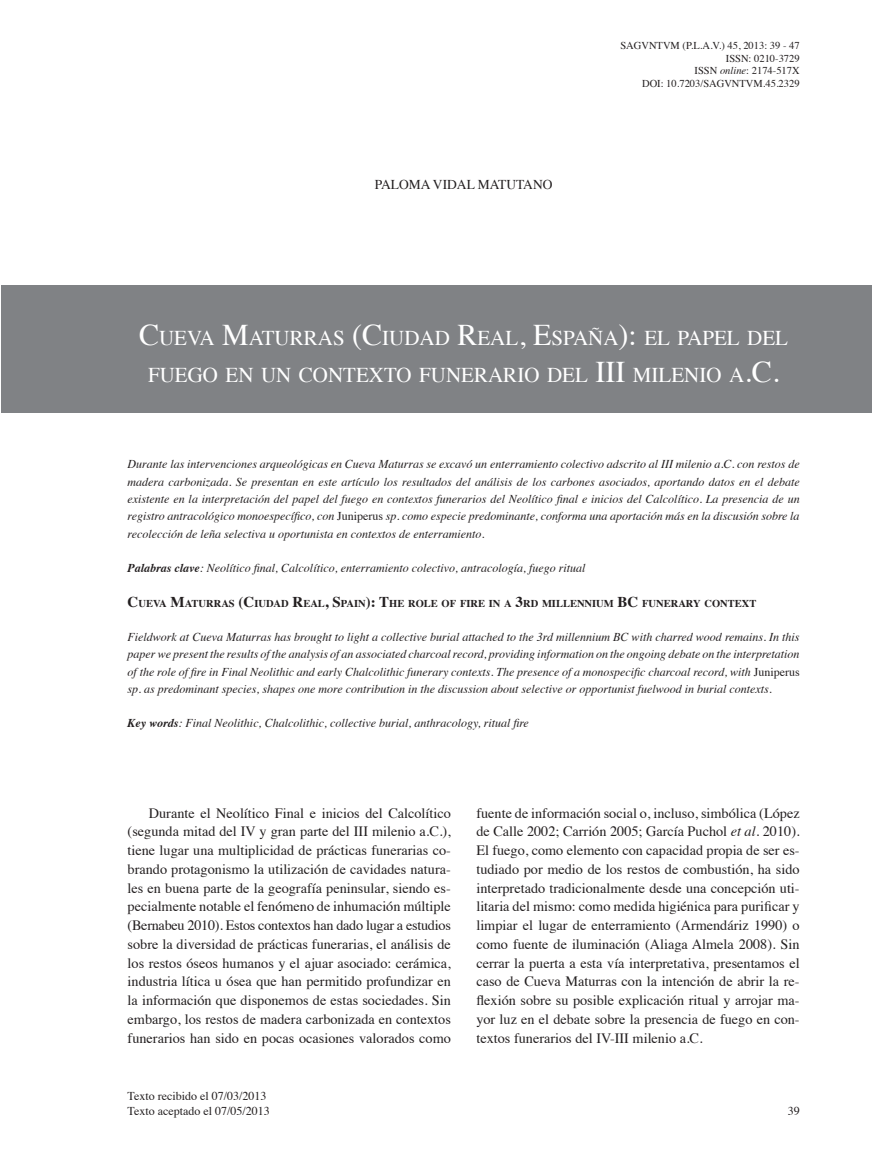
<style>
.page{position:relative;width:872px;height:1170px;background:#fff}
.page>*{position:absolute;margin:0;border:0;box-sizing:border-box;transform-origin:0 0}
.t1{font:21px/37.5px "Times";color:#fff;text-align:center}
.t2{font:14.25px/18.8px "Times";color:#231f20;text-align:justify}
.t3{font:13.5px "Times";color:#231f20}
.Entradilla{font:italic 12px/17.2px "Times";color:#231f20;text-align:justify}
.t4{font:12px "Times";color:#231f20}
.t5{font:10.5px "Times";color:#231f20}
.Entradilla-2{font:700 10.5px "Times";color:#231f20}
.s1{font-style:italic}
.s2{font-size:30px}
.s3{font-style:normal}
.s4{font-weight:700}
.s5{font-size:15px}
</style>
<div class="page">
<div style="left:1px;top:285px;width:871px;height:127px;background:#808285"></div>
<p class="t3" style="left:375px;top:172px;width:179px">PALOMA VIDAL MATUTANO</p>
<p class="t5" style="left:620px;top:36px;width:181px">SAGVNTVM (P.L.A.V.) 45, 2013: 39 - 47</p>
<p class="t5" style="left:726px;top:48px;width:75px">ISSN: 0210-3729</p>
<p class="t5" style="left:694px;top:61px;width:106px">ISSN <span class="s1">online</span>: 2174-517X</p>
<p class="t5" style="left:642px;top:73px;width:159px">DOI: 10.7203/SAGVNTVM.45.2329</p>
<p class="t1" style="left:139px;top:317px;width:650px"><span class="s2">C</span>UEVA <span class="s2">M</span>ATURRAS <span class="s2">(C</span>IUDAD <span class="s2">R</span>EAL<span class="s2">, E</span>SPAÑA<span class="s2">):</span> EL PAPEL DEL<br>FUEGO EN UN CONTEXTO FUNERARIO DEL <span class="s2">III</span> MILENIO A<span class="s2">.C.</span></p>
<p class="Entradilla" style="left:128px;top:455px;width:673px">Durante las intervenciones arqueológicas en Cueva Maturras se excavó un enterramiento colectivo adscrito al III milenio a.C. con restos de madera carbonizada. Se presentan en este artículo los resultados del análisis de los carbones asociados, aportando datos en el debate existente en la interpretación del papel del fuego en contextos funerarios del Neolítico final e inicios del Calcolítico. La presencia de un registro antracológico monoespecífico, con <span class="s3">Juniperus</span> sp. como especie predominante, conforma una aportación más en la discusión sobre la recolección de leña selectiva u oportunista en contextos de enterramiento.</p>
<p class="Entradilla" style="left:128px;top:558px;width:459px"><span class="s4">Palabras clave</span>: Neolítico final, Calcolítico, enterramiento colectivo, antracología, fuego ritual</p>
<p class="Entradilla-2" style="left:128px;top:593px;width:630px"><span class="s5">C</span>UEVA <span class="s5">M</span>ATURRAS <span class="s5">(C</span>IUDAD <span class="s5">R</span>EAL<span class="s5">, S</span>PAIN<span class="s5">): T</span>HE ROLE OF FIRE IN A <span class="s5">3</span>RD MILLENNIUM <span class="s5">BC</span> FUNERARY CONTEXT</p>
<p class="Entradilla" style="left:128px;top:627px;width:673px">Fieldwork at Cueva Maturras has brought to light a collective burial attached to the 3rd millennium BC with charred wood remains. In this paper we present the results of the analysis of an associated charcoal record, providing information on the ongoing debate on the interpretation of the role of fire in Final Neolithic and early Chalcolithic funerary contexts. The presence of a monospecific charcoal record, with <span class="s3">Juniperus </span>sp. as predominant species, shapes one more contribution in the discussion about selective or opportunist fuelwood in burial contexts.</p>
<p class="Entradilla" style="left:128px;top:714px;width:403px"><span class="s4">Key words</span>: Final Neolithic, Chalcolithic, collective burial, anthracology, ritual fire</p>
<p class="t2" style="left:128px;top:802px;width:325px;text-indent:21px">Durante el Neolítico Final e inicios del Calcolítico (segunda mitad del IV y gran parte del III milenio a.C.), tiene lugar una multiplicidad de prácticas funerarias co&shy;brando protagonismo la utilización de cavidades natura&shy;les en buena parte de la geografía peninsular, siendo es&shy;pecialmente notable el fenómeno de inhumación múltiple (Bernabeu 2010). Estos contextos han dado lugar a estudios sobre la diversidad de prácticas funerarias, el análisis de los restos óseos humanos y el ajuar asociado: cerámica, industria lítica u ósea que han permitido profundizar en la información que disponemos de estas sociedades. Sin embargo, los restos de madera carbonizada en contextos funerarios han sido en pocas ocasiones valorados como</p>
<p class="t2" style="left:476px;top:802px;width:325px">fuente de información social o, incluso, simbólica (López de Calle 2002; Carrión 2005; García Puchol <span class="s1">et al.</span> 2010).<br>El fuego, como elemento con capacidad propia de ser es&shy;tudiado por medio de los restos de combustión, ha sido interpretado tradicionalmente desde una concepción uti&shy;litaria del mismo: como medida higiénica para purificar y limpiar el lugar de enterramiento (Armendáriz 1990) o como fuente de iluminación (Aliaga Almela 2008). Sin cerrar la puerta a esta vía interpretativa, presentamos el caso de Cueva Maturras con la intención de abrir la re&shy;flexión sobre su posible explicación ritual y arrojar ma&shy;yor luz en el debate sobre la presencia de fuego en con&shy;textos funerarios del IV-III milenio a.C.</p>
<p class="t4" style="left:128px;top:1084px;width:140px">Texto recibido el 07/03/2013</p>
<p class="t4" style="left:128px;top:1099px;width:144px">Texto aceptado el 07/05/2013</p>
<p class="t4" style="left:787px;top:1099px;width:13px">39</p>
</div>
